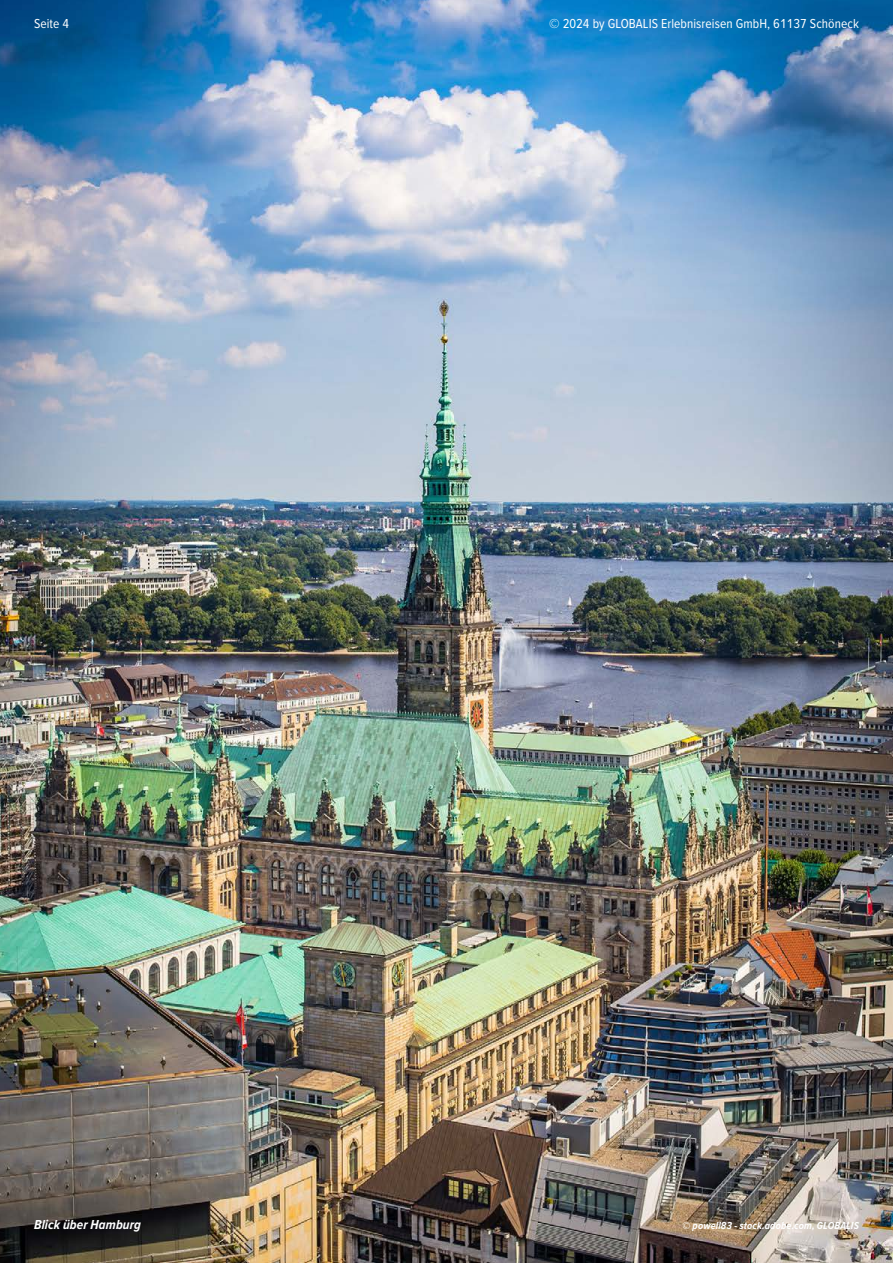
<style>
.page{position:relative;width:893px;height:1263px;background:#fff}
.page>*{position:absolute;margin:0;border:0;box-sizing:border-box;transform-origin:0 0}
.t1{font:13.5px "Proxima Nova Cond";letter-spacing:.005em;color:#fff}
.t2{font:italic 700 13.5px "Proxima Nova Cond";letter-spacing:.01em;color:#fff}
.t3{font:italic 700 10.5px "Proxima Nova Cond";letter-spacing:.015em;color:#fff}
</style>
<div class="page">
<img style="left:0;top:0;width:893px;height:1263px">
<p class="t1" style="left:34px;top:13px;width:37px">Seite 4</p>
<p class="t1" style="left:549px;top:13px;width:311px">© 2024 by GLOBALIS Erlebnisreisen GmbH, 61137 Schöneck</p>
<p class="t2" style="left:34px;top:1214px;width:109px">Blick über Hamburg</p>
<p class="t3" style="left:682px;top:1218px;width:178px">© powell83 - stock.adobe.com, GLOBALIS</p>
</div>
